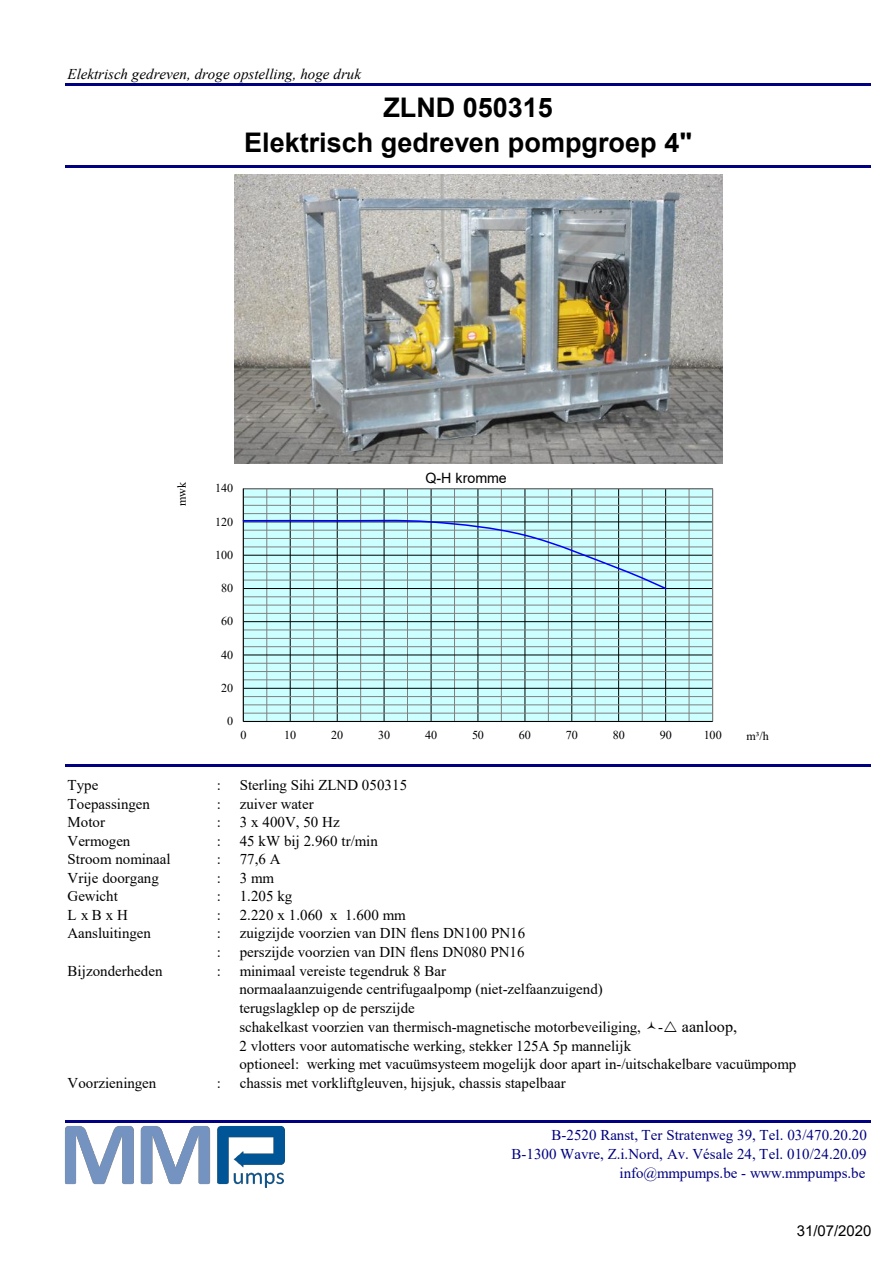
<style>
.page{position:relative;width:894px;height:1264px;background:#fff}
.page>*{position:absolute;margin:0;border:0;box-sizing:border-box;transform-origin:0 0}
.t1{font:700 27px/34.5px "Arial";color:#000;text-align:center}
.t2{font:15px/18.8px "Times New Roman";color:#000}
.t3{font:15px/19.2px "Times New Roman";color:#000080;text-align:right}
.t4{font:italic 15px "Times New Roman";color:#000}
.t5{font:15px "Arial";color:#000}
.t6{font:14.25px "Arial";color:#000}
.t7{font:12px "Times New Roman";letter-spacing:-.01em;color:#000}
.s1{font-size:16.2px}
</style>
<div class="page">
<hr style="left:65px;top:83px;width:805px;height:3px;background:#000080">
<hr style="left:65px;top:165px;width:805px;height:3px;background:#000080">
<hr style="left:65px;top:764px;width:805px;height:3px;background:#000080">
<hr style="left:65px;top:1119px;width:805px;height:3px;background:#000080">
<svg style="left:243px;top:488px;width:469px;height:233px;background:#c5f5f5"></svg>
<hr style="left:266px;top:488px;width:1px;height:233px;background:#808080">
<hr style="left:313px;top:488px;width:1px;height:233px;background:#808080">
<hr style="left:360px;top:488px;width:1px;height:233px;background:#808080">
<hr style="left:407px;top:488px;width:1px;height:233px;background:#808080">
<hr style="left:454px;top:488px;width:1px;height:233px;background:#808080">
<hr style="left:501px;top:488px;width:1px;height:233px;background:#808080">
<hr style="left:548px;top:488px;width:1px;height:233px;background:#808080">
<hr style="left:594px;top:488px;width:1px;height:233px;background:#808080">
<hr style="left:641px;top:488px;width:1px;height:233px;background:#808080">
<hr style="left:688px;top:488px;width:1px;height:233px;background:#808080">
<hr style="left:290px;top:488px;width:1px;height:233px;background:#000">
<hr style="left:337px;top:488px;width:1px;height:233px;background:#000">
<hr style="left:383px;top:488px;width:1px;height:233px;background:#000">
<hr style="left:430px;top:488px;width:1px;height:233px;background:#000">
<hr style="left:477px;top:488px;width:1px;height:233px;background:#000">
<hr style="left:524px;top:488px;width:1px;height:233px;background:#000">
<hr style="left:571px;top:488px;width:1px;height:233px;background:#000">
<hr style="left:618px;top:488px;width:1px;height:233px;background:#000">
<hr style="left:665px;top:488px;width:1px;height:233px;background:#000">
<hr style="left:243px;top:712px;width:469px;height:1px;background:#808080">
<hr style="left:243px;top:704px;width:469px;height:1px;background:#808080">
<hr style="left:243px;top:696px;width:469px;height:1px;background:#808080">
<hr style="left:243px;top:679px;width:469px;height:1px;background:#808080">
<hr style="left:243px;top:671px;width:469px;height:1px;background:#808080">
<hr style="left:243px;top:663px;width:469px;height:1px;background:#808080">
<hr style="left:243px;top:646px;width:469px;height:1px;background:#808080">
<hr style="left:243px;top:638px;width:469px;height:1px;background:#808080">
<hr style="left:243px;top:629px;width:469px;height:1px;background:#808080">
<hr style="left:243px;top:613px;width:469px;height:1px;background:#808080">
<hr style="left:243px;top:604px;width:469px;height:1px;background:#808080">
<hr style="left:243px;top:596px;width:469px;height:1px;background:#808080">
<hr style="left:243px;top:579px;width:469px;height:1px;background:#808080">
<hr style="left:243px;top:571px;width:469px;height:1px;background:#808080">
<hr style="left:243px;top:563px;width:469px;height:1px;background:#808080">
<hr style="left:243px;top:546px;width:469px;height:1px;background:#808080">
<hr style="left:243px;top:538px;width:469px;height:1px;background:#808080">
<hr style="left:243px;top:530px;width:469px;height:1px;background:#808080">
<hr style="left:243px;top:513px;width:469px;height:1px;background:#808080">
<hr style="left:243px;top:505px;width:469px;height:1px;background:#808080">
<hr style="left:243px;top:496px;width:469px;height:1px;background:#808080">
<hr style="left:243px;top:688px;width:469px;height:1px;background:#000">
<hr style="left:243px;top:654px;width:469px;height:1px;background:#000">
<hr style="left:243px;top:621px;width:469px;height:1px;background:#000">
<hr style="left:243px;top:588px;width:469px;height:1px;background:#000">
<hr style="left:243px;top:555px;width:469px;height:1px;background:#000">
<hr style="left:243px;top:521px;width:469px;height:1px;background:#000">
<hr style="left:243px;top:721px;width:469px;height:1px;background:#000">
<hr style="left:243px;top:488px;width:1px;height:233px;background:#000">
<svg style="left:242px;top:519px;width:425px;height:71px;background:#b3dde2"></svg>
<img style="left:234px;top:174px;width:488px;height:289px">
<img style="left:65px;top:1126px;width:220px;height:61px">
<p class="t4" style="left:68px;top:69px;width:295px">Elektrisch gedreven, droge opstelling, hoge druk</p>
<h1 class="t1" style="left:244px;top:93px;width:449px">ZLND 050315<br>Elektrisch gedreven pompgroep 4"</h1>
<p class="t7" style="left:177px;top:506px;width:25px;rotate:-90deg">mwk</p>
<p class="t7" style="left:215px;top:484px;width:20px">140</p>
<p class="t7" style="left:215px;top:517px;width:20px">120</p>
<p class="t7" style="left:215px;top:550px;width:20px">100</p>
<p class="t7" style="left:221px;top:584px;width:13px">80</p>
<p class="t6" style="left:425px;top:472px;width:83px">Q-H kromme</p>
<p class="t7" style="left:221px;top:617px;width:13px">60</p>
<p class="t7" style="left:221px;top:650px;width:13px">40</p>
<p class="t7" style="left:221px;top:683px;width:13px">20</p>
<p class="t7" style="left:227px;top:717px;width:8px">0</p>
<p class="t7" style="left:240px;top:731px;width:8px">0</p>
<p class="t7" style="left:284px;top:731px;width:13px">10</p>
<p class="t7" style="left:331px;top:731px;width:13px">20</p>
<p class="t7" style="left:378px;top:731px;width:13px">30</p>
<p class="t7" style="left:425px;top:731px;width:13px">40</p>
<p class="t7" style="left:472px;top:731px;width:13px">50</p>
<p class="t7" style="left:519px;top:731px;width:13px">60</p>
<p class="t7" style="left:565px;top:731px;width:13px">70</p>
<p class="t7" style="left:612px;top:731px;width:13px">80</p>
<p class="t7" style="left:659px;top:731px;width:13px">90</p>
<p class="t7" style="left:703px;top:731px;width:20px">100</p>
<p class="t7" style="left:746px;top:731px;width:24px">m³/h</p>
<p class="t2" style="left:68px;top:777px;width:32px">Type</p>
<p class="t2" style="left:217px;top:777px;width:6px">:</p>
<p class="t2" style="left:240px;top:777px;width:169px">Sterling Sihi ZLND 050315</p>
<p class="t2" style="left:68px;top:795px;width:84px">Toepassingen</p>
<p class="t2" style="left:217px;top:795px;width:6px">:</p>
<p class="t2" style="left:240px;top:795px;width:75px">zuiver water</p>
<p class="t2" style="left:68px;top:814px;width:39px">Motor</p>
<p class="t2" style="left:217px;top:814px;width:6px">:</p>
<p class="t2" style="left:240px;top:814px;width:101px">3 x 400V, 50 Hz</p>
<p class="t2" style="left:68px;top:832px;width:64px">Vermogen</p>
<p class="t2" style="left:217px;top:832px;width:6px">:</p>
<p class="t2" style="left:240px;top:832px;width:139px">45 kW bĳ 2.960 tr/min</p>
<p class="t2" style="left:68px;top:851px;width:105px">Stroom nominaal</p>
<p class="t2" style="left:217px;top:851px;width:6px">:</p>
<p class="t2" style="left:240px;top:851px;width:42px">77,6 A</p>
<p class="t2" style="left:68px;top:869px;width:93px">Vrije doorgang</p>
<p class="t2" style="left:217px;top:869px;width:6px">:</p>
<p class="t2" style="left:240px;top:869px;width:36px">3 mm</p>
<p class="t2" style="left:68px;top:888px;width:52px">Gewicht</p>
<p class="t2" style="left:217px;top:888px;width:6px">:</p>
<p class="t2" style="left:240px;top:888px;width:54px">1.205 kg</p>
<p class="t2" style="left:68px;top:906px;width:62px">LxBxH</p>
<p class="t2" style="left:217px;top:906px;width:6px">:</p>
<p class="t2" style="left:240px;top:906px;width:167px">2.220 x 1.060 x 1.600 mm</p>
<p class="t2" style="left:68px;top:925px;width:85px">Aansluitingen</p>
<p class="t2" style="left:217px;top:925px;width:6px">:</p>
<p class="t2" style="left:240px;top:925px;width:287px">zuigzijde voorzien van DIN flens DN100 PN16</p>
<p class="t2" style="left:217px;top:944px;width:6px">:</p>
<p class="t2" style="left:240px;top:944px;width:286px">perszijde voorzien van DIN flens DN080 PN16</p>
<p class="t2" style="left:68px;top:962px;width:97px">Bijzonderheden</p>
<p class="t2" style="left:217px;top:962px;width:6px">:</p>
<p class="t2" style="left:239px;top:962px;width:558px">minimaal vereiste tegendruk 8 Bar<br>normaalaanzuigende centrifugaalpomp (niet-zelfaanzuigend)<br>terugslagklep op de perszijde<br>schakelkast voorzien van thermisch-magnetische motorbeveiliging, - <span class="s1">aanloop,<br></span>2 vlotters voor automatische werking, stekker 125A 5p mannelijk<br>optioneel: werking met vacuümsysteem mogelijk door apart in-/uitschakelbare vacuümpomp</p>
<p class="t2" style="left:68px;top:1074px;width:90px">Voorzieningen</p>
<p class="t2" style="left:217px;top:1074px;width:6px">:</p>
<p class="t2" style="left:240px;top:1074px;width:327px">chassis met vorkliftgleuven, hijsjuk, chassis stapelbaar</p>
<p class="t3" style="left:511px;top:1126px;width:356px">B-2520 Ranst, Ter Stratenweg 39, Tel. 03/470.20.20<br>B-1300 Wavre, Z.i.Nord, Av. Vésale 24, Tel. 010/24.20.09 info@mmpumps.be - www.mmpumps.be</p>
<p class="t5" style="left:796px;top:1225px;width:76px">31/07/2020</p>
</div>
